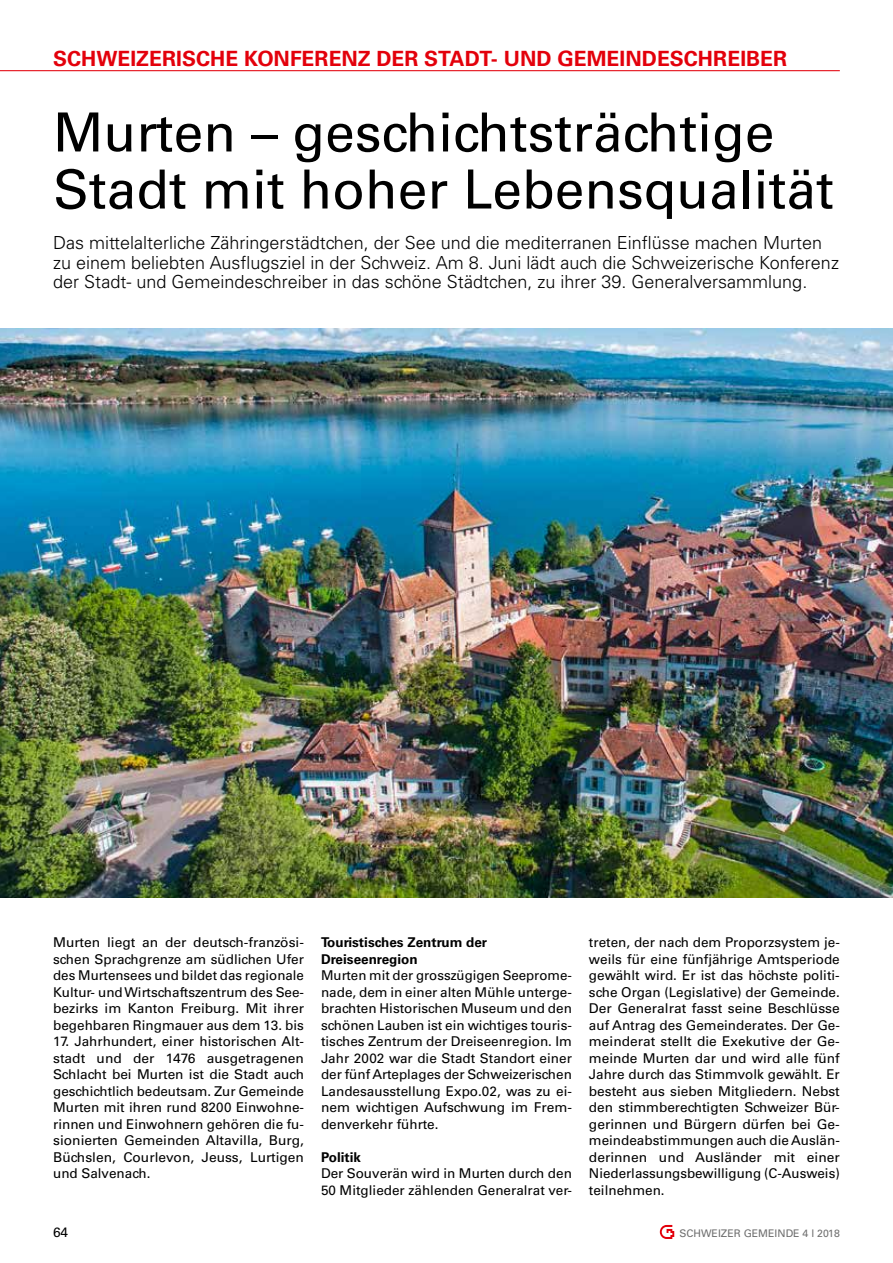
<style>
.page{position:relative;width:893px;height:1263px;background:#fff}
.page>*{position:absolute;margin:0;border:0;box-sizing:border-box;transform-origin:0 0}
.t1{font:54px/57px "Univers LT Std";color:#000}
.t2{font:700 21px "Univers LT Std";letter-spacing:.005em;color:#e3000b}
.t3{font:300 18px/19.5px "Univers LT Std";color:#000}
.t4{font:13.5px/16.5px "Univers LT Std";color:#000;text-align:justify}
.t5{font:700 13.5px/16.5px "Univers LT Std";color:#000}
.t6{font:10.5px "Univers LT Std";color:#6e6e6e}
</style>
<div class="page">
<svg style="left:660px;top:1225px;width:14px;height:14px"></svg>
<hr style="left:0;top:70px;width:840px;height:1px;background:#e3000b">
<img style="left:0;top:329px;width:893px;height:569px">
<h2 class="t2" style="left:53px;top:46px;width:735px">SCHWEIZERISCHE KONFERENZ DER STADT- UND GEMEINDESCHREIBER</h2>
<h1 class="t1" style="left:53px;top:104px;width:782px">Murten – geschichtsträchtige<br>Stadt mit hoher Lebensqualität</h1>
<p class="t3" style="left:53px;top:233px;width:787px">Das mittelalterliche Zähringerstädtchen, der See und die mediterranen Einflüsse machen Murten zu einem beliebten Ausflugsziel in der Schweiz. Am 8. Juni lädt auch die Schweizerische Konferenz der Stadt- und Gemeindeschreiber in das schöne Städtchen, zu ihrer 39. Generalversammlung.</p>
<p class="t4" style="left:53px;top:934px;width:252px">Murten liegt an der deutsch-französi&shy;schen Sprachgrenze am südlichen Ufer des Murtensees und bildet das regionale Kultur- und Wirtschaftszentrum des See&shy;bezirks im Kanton Freiburg. Mit ihrer begehbaren Ringmauer aus dem 13. bis</p>
<p class="t4" style="left:53px;top:1033px;width:252px">17. Jahrhundert, einer historischen Alt&shy;stadt und der 1476 ausgetragenen Schlacht bei Murten ist die Stadt auch geschichtlich bedeutsam. Zur Gemeinde Murten mit ihren rund 8200 Einwohne&shy;rinnen und Einwohnern gehören die fu&shy;sionierten Gemeinden Altavilla, Burg, Büchslen, Courlevon, Jeuss, Lurtigen und Salvenach.</p>
<p class="t5" style="left:321px;top:934px;width:168px">Touristisches Zentrum der<br>Dreiseenregion</p>
<p class="t4" style="left:321px;top:967px;width:252px">Murten mit der grosszügigen Seeprome&shy;nade, dem in einer alten Mühle unterge&shy;brachten Historischen Museum und den schönen Lauben ist ein wichtiges touris&shy;tisches Zentrum der Dreiseenregion. Im Jahr 2002 war die Stadt Standort einer der fünf Arteplages der Schweizerischen Landesausstellung Expo.02, was zu ei&shy;nem wichtigen Aufschwung im Frem&shy;denverkehr führte.</p>
<p class="t5" style="left:321px;top:1149px;width:41px">Politik</p>
<p class="t4" style="left:321px;top:1165px;width:252px">Der Souverän wird in Murten durch den<br>50 Mitglieder zählenden Generalrat ver-</p>
<p class="t4" style="left:589px;top:934px;width:252px">treten, der nach dem Proporzsystem je&shy;weils für eine fünfjährige Amtsperiode gewählt wird. Er ist das höchste politi&shy;sche Organ (Legislative) der Gemeinde.<br>Der Generalrat fasst seine Beschlüsse auf Antrag des Gemeinderates. Der Ge&shy;meinderat stellt die Exekutive der Ge&shy;meinde Murten dar und wird alle fünf Jahre durch das Stimmvolk gewählt. Er besteht aus sieben Mitgliedern. Nebst den stimmberechtigten Schweizer Bür&shy;gerinnen und Bürgern dürfen bei Ge&shy;meindeabstimmungen auch die Auslän&shy;derinnen und Ausländer mit einer Niederlassungsbewilligung (C-Ausweis) teilnehmen.</p>
<p class="t4" style="left:53px;top:1224px;width:17px">64</p>
<p class="t6" style="left:679px;top:1227px;width:162px">SCHWEIZER GEMEINDE 4 l 2018</p>
</div>
